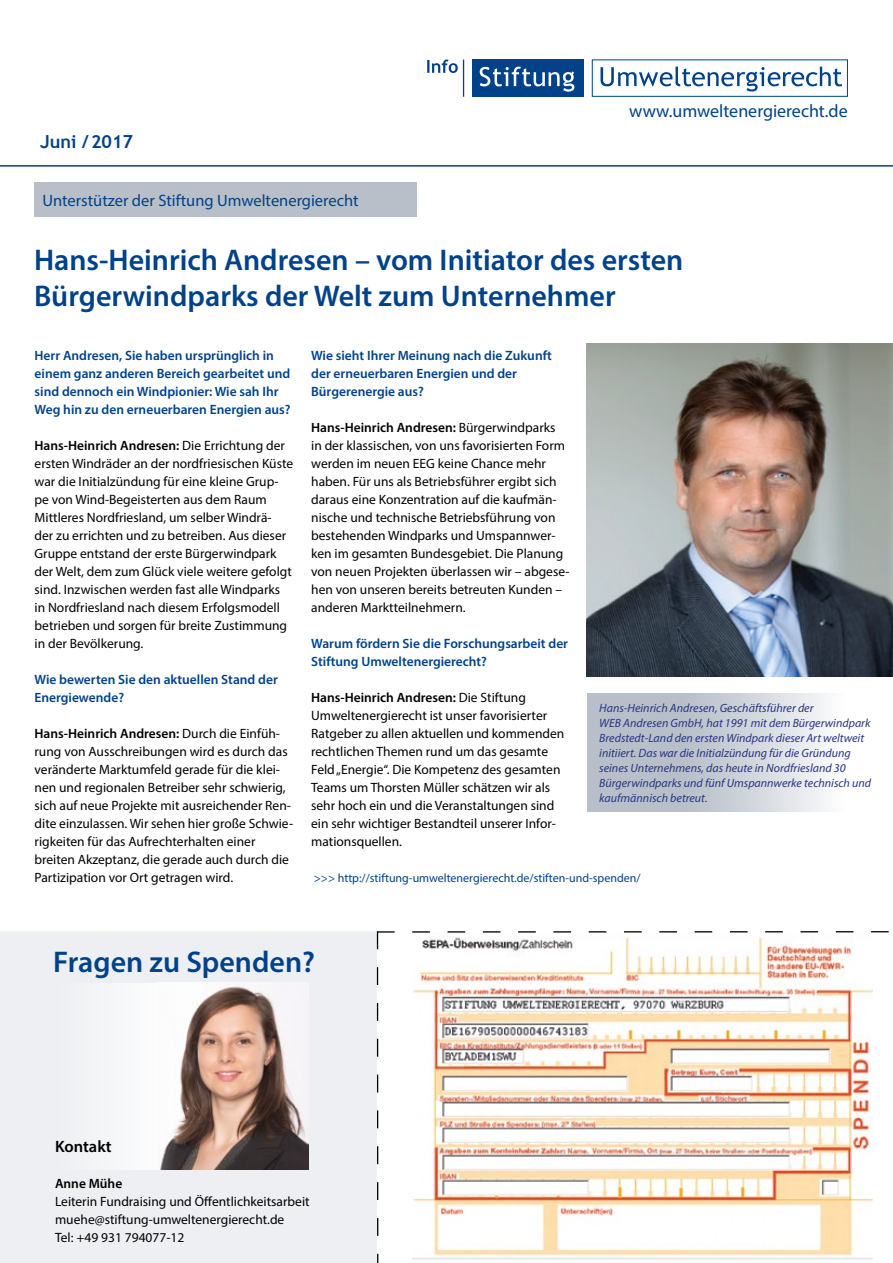
<style>
.page{position:relative;width:893px;height:1263px;background:#fff}
.page>*{position:absolute;margin:0;border:0;box-sizing:border-box;transform-origin:0 0}
.t1{font:600 30px/36px "Myriad Pro";color:#004289}
.t2{font:18px "Myriad Pro";color:#004289}
.t3{font:700 18px "Trebuchet MS";color:#004289}
.t4{font:16.5px "Myriad Pro";color:#004289}
.t5{font:600 16.5px "Myriad Pro";color:#000}
.t6{font:13.5px/18px "Myriad Pro";color:#000}
.t7{font:600 13.5px/18px "Myriad Pro";color:#004289}
.t8{font:600 13.5px "Myriad Pro";color:#000}
.t9{font:italic 12px/15px "Myriad Pro";color:#283583}
.t10{font:12px "Myriad Pro";color:#004289}
.s1{font-weight:600}
</style>
<div class="page">
<hr style="left:0;top:165px;width:893px;height:2px;background:#004289">
<div style="left:472px;top:60px;width:111px;height:37px;background:#004289"></div>
<svg style="left:479px;top:67px;width:96px;height:25px"></svg>
<div style="left:592px;top:60px;width:256px;height:37px;border:1px solid #004289"></div>
<svg style="left:600px;top:67px;width:242px;height:25px"></svg>
<svg style="left:427px;top:60px;width:31px;height:13px"></svg>
<hr style="left:463px;top:60px;width:1px;height:37px;background:#004289">
<svg style="left:587px;top:693px;width:238px;height:119px;fill:#bec5ce"></svg>
<div style="left:0;top:931px;width:377px;height:332px;background:#edeff2"></div>
<div style="left:34px;top:183px;width:383px;height:34px;background:#b8bfc9"></div>
<img style="left:587px;top:344px;width:306px;height:332px">
<div style="left:55px;top:983px;width:253px;height:186px;background:#f5f6f8"></div>
<img style="left:160px;top:986px;width:148px;height:183px">
<svg style="left:377px;top:931px;width:512px;height:332px"></svg>
<img style="left:412px;top:933px;width:460px;height:330px">
<h2 class="t3" style="left:40px;top:130px;width:95px">Juni /2017</h2>
<h2 class="t2" style="left:629px;top:100px;width:220px">www.umweltenergierecht.de</h2>
<p class="t4" style="left:43px;top:190px;width:318px">Unterstützer der Stiftung Umweltenergierecht</p>
<h1 class="t1" style="left:34px;top:241px;width:651px">Hans-Heinrich Andresen – vom Initiator des ersten<br>Bürgerwindparks der Welt zum Unternehmer</h1>
<p class="t7" style="left:35px;top:346px;width:258px">Herr Andresen, Sie haben ursprünglich in einem ganz anderen Bereich gearbeitet und sind dennoch ein Windpionier: Wie sah Ihr Weg hin zu den erneuerbaren Energien aus?</p>
<p class="t6" style="left:35px;top:436px;width:260px"><span class="s1">Hans-Heinrich Andresen:</span> Die Errichtung der ersten Windräder an der nordfriesischen Küste war die Initialzündung für eine kleine Grup&shy;pe von Wind-Begeisterten aus dem Raum Mittleres Nordfriesland, um selber Windrä&shy;der zu errichten und zu betreiben. Aus dieser Gruppe entstand der erste Bürgerwindpark der Welt, dem zum Glück viele weitere gefolgt sind. Inzwischen werden fast alle Windparks in Nordfriesland nach diesem Erfolgsmodell betrieben und sorgen für breite Zustimmung in der Bevölkerung.</p>
<p class="t7" style="left:35px;top:670px;width:245px">Wie bewerten Sie den aktuellen Stand der<br>Energiewende?</p>
<p class="t6" style="left:35px;top:724px;width:260px"><span class="s1">Hans-Heinrich Andresen:</span> Durch die Einfüh&shy;rung von Ausschreibungen wird es durch das veränderte Marktumfeld gerade für die klei&shy;nen und regionalen Betreiber sehr schwierig, sich auf neue Projekte mit ausreichender Ren&shy;dite einzulassen. Wir sehen hier große Schwie&shy;rigkeiten für das Aufrechterhalten einer breiten Akzeptanz, die gerade auch durch die Partizipation vor Ort getragen wird.</p>
<p class="t7" style="left:311px;top:346px;width:242px">Wie sieht Ihrer Meinung nach die Zukunft der erneuerbaren Energien und der<br>Bürgerenergie aus?</p>
<p class="t6" style="left:311px;top:418px;width:260px"><span class="s1">Hans-Heinrich Andresen:</span> Bürgerwindparks<br>in der klassischen, von uns favorisierten Form werden im neuen EEG keine Chance mehr haben. Für uns als Betriebsführer ergibt sich daraus eine Konzentration auf die kaufmän&shy;nische und technische Betriebsführung von bestehenden Windparks und Umspannwer&shy;ken im gesamten Bundesgebiet. Die Planung von neuen Projekten überlassen wir – abgese&shy;hen von unseren bereits betreuten Kunden – anderen Marktteilnehmern.</p>
<p class="t7" style="left:311px;top:634px;width:258px">Warum fördern Sie die Forschungsarbeit der<br>Stiftung Umweltenergierecht?</p>
<p class="t6" style="left:311px;top:688px;width:255px"><span class="s1">Hans-Heinrich Andresen:</span> Die Stiftung Umweltenergierecht ist unser favorisierter Ratgeber zu allen aktuellen und kommenden rechtlichen Themen rund um das gesamte Feld „Energie“. Die Kompetenz des gesamten Teams um Thorsten Müller schätzen wir als sehr hoch ein und die Veranstaltungen sind ein sehr wichtiger Bestandteil unserer Infor&shy;mationsquellen.</p>
<p class="t10" style="left:314px;top:871px;width:328px">&gt;&gt;&gt; http://stiftung-umweltenergierecht.de/stiften-und-spenden/</p>
<p class="t9" style="left:599px;top:700px;width:273px">Hans-Heinrich Andresen, Geschäftsführer der<br>WEB Andresen GmbH, hat 1991 mit dem Bürgerwindpark Bredstedt-Land den ersten Windpark dieser Art weltweit initiiert. Das war die Initialzündung für die Gründung seines Unternehmens, das heute in Nordfriesland 30<br>Bürgerwindparks und fünf Umspannwerke technisch und kaufmännisch betreut.</p>
<h1 class="t1" style="left:53px;top:943px;width:263px">Fragen zu Spenden?</h1>
<p class="t5" style="left:55px;top:1136px;width:58px">Kontakt</p>
<p class="t8" style="left:55px;top:1175px;width:69px">Anne Mühe</p>
<p class="t6" style="left:55px;top:1192px;width:256px">Leiterin Fundraising und Öffentlichkeitsarbeit muehe@stiftung-umweltenergierecht.de<br>Tel: +49 931 794077-12</p>
</div>
